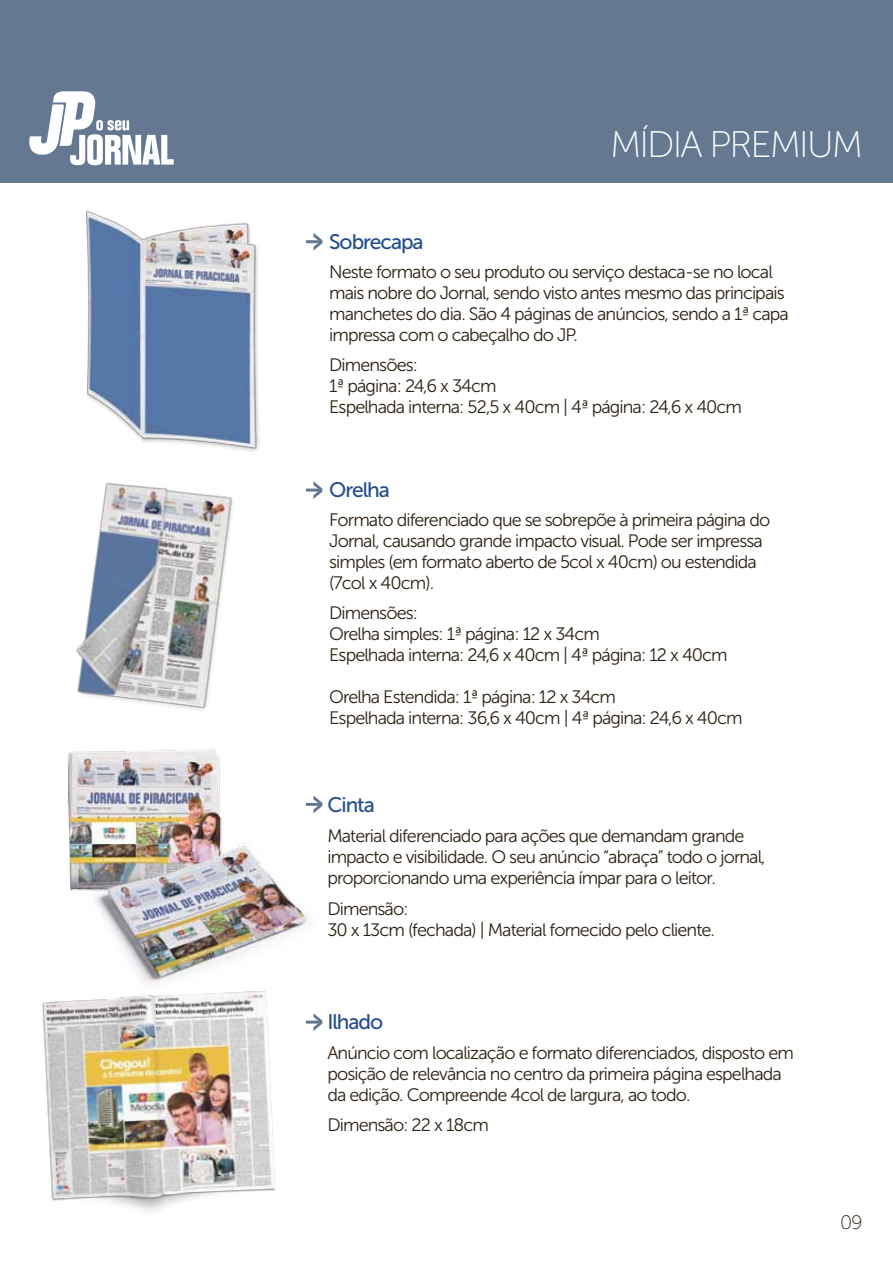
<style>
.page{position:relative;width:893px;height:1263px;background:#fff}
.page>*{position:absolute;margin:0;border:0;box-sizing:border-box;transform-origin:0 0}
.t1{font:36.9px "Museo Sans 100";letter-spacing:-.05em;color:#fff}
.t2{font:21px "Museo Sans 500";letter-spacing:-.05em;color:#234e8e}
.t3{font:19.5px "Museo Sans 100";color:#2e2113}
.t4{font:18px/21px "Museo Sans 300";letter-spacing:-.05em;color:#2e2113}
</style>
<div class="page">
<div style="left:0;top:0;width:893px;height:183px;background:#647891"></div>
<svg style="left:29px;top:91px;width:145px;height:74px"></svg>
<svg style="left:313px;top:233px;width:9px;height:18px"></svg>
<svg style="left:313px;top:795px;width:9px;height:18px"></svg>
<svg style="left:313px;top:481px;width:9px;height:18px"></svg>
<img style="left:42px;top:997px;width:281px;height:214px">
<img style="left:86px;top:210px;width:173px;height:236px">
<img style="left:76px;top:446px;width:183px;height:264px">
<img style="left:67px;top:749px;width:155px;height:142px">
<img style="left:79px;top:830px;width:229px;height:167px">
<hr style="left:306px;top:240px;width:15px;height:3px;background:#647891">
<hr style="left:306px;top:489px;width:15px;height:3px;background:#647891">
<hr style="left:306px;top:803px;width:15px;height:3px;background:#647891">
<hr style="left:306px;top:1020px;width:15px;height:3px;background:#647891">
<h1 class="t1" style="left:610px;top:125px;width:255px">MÍDIA PREMIUM</h1>
<p class="t2" style="left:329px;top:230px;width:96px">Sobrecapa</p>
<p class="t4" style="left:329px;top:262px;width:461px">Neste formato o seu produto ou serviço destaca-se no local mais nobre do Jornal, sendo visto antes mesmo das principais manchetes do dia. São 4 páginas de anúncios, sendo a 1ª capa impressa com o cabeçalho do JP.</p>
<p class="t4" style="left:329px;top:354px;width:414px">Dimensões:<br>1ª página: 24,6 x 34cm<br>Espelhada interna: 52,5 x 40cm | 4ª página: 24,6 x 40cm</p>
<p class="t2" style="left:329px;top:479px;width:62px">Orelha</p>
<p class="t4" style="left:329px;top:509px;width:443px">Formato diferenciado que se sobrepõe à primeira página do Jornal, causando grande impacto visual. Pode ser impressa simples (em formato aberto de 5col x 40cm) ou estendida (7col x 40cm).</p>
<p class="t4" style="left:329px;top:602px;width:400px">Dimensões:<br>Orelha simples: 1ª página: 12 x 34cm<br>Espelhada interna: 24,6 x 40cm | 4ª página: 12 x 40cm</p>
<p class="t4" style="left:329px;top:686px;width:415px">Orelha Estendida: 1ª página: 12 x 34cm<br>Espelhada interna: 36,6 x 40cm | 4ª página: 24,6 x 40cm</p>
<p class="t2" style="left:327px;top:793px;width:49px">Cinta</p>
<p class="t4" style="left:327px;top:825px;width:440px">Material diferenciado para ações que demandam grande impacto e visibilidade. O seu anúncio “abraça” todo o jornal, proporcionando uma experiência ímpar para o leitor.</p>
<p class="t4" style="left:327px;top:898px;width:389px">Dimensão:<br>30 x 13cm (fechada) | Material fornecido pelo cliente.</p>
<p class="t2" style="left:327px;top:1010px;width:57px">Ilhado</p>
<p class="t4" style="left:327px;top:1043px;width:468px">Anúncio com localização e formato diferenciados, disposto em posição de relevância no centro da primeira página espelhada da edição. Compreende 4col de largura, ao todo.</p>
<p class="t4" style="left:327px;top:1114px;width:163px">Dimensão: 22 x 18cm</p>
<p class="t3" style="left:840px;top:1212px;width:24px">09</p>
</div>
